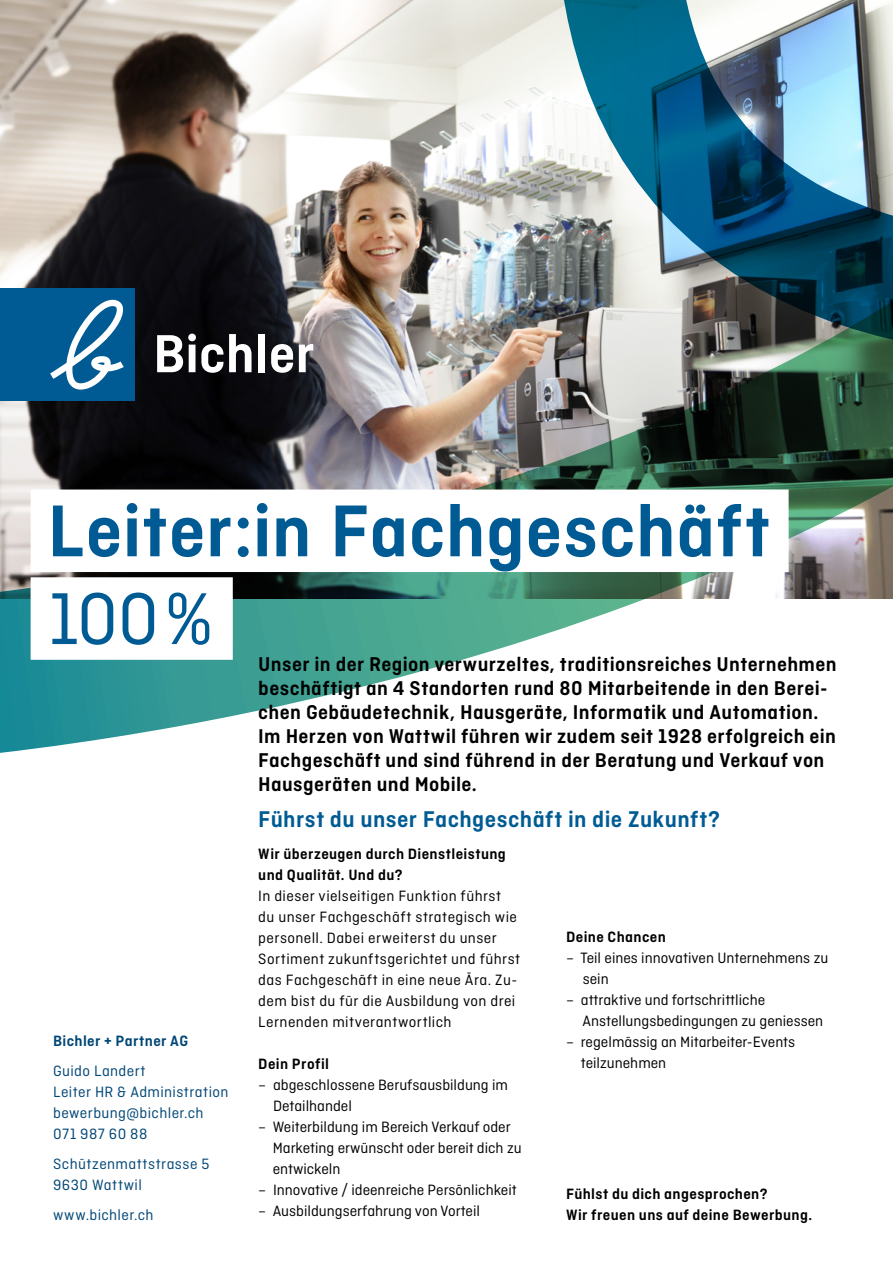
<style>
.page{position:relative;width:893px;height:1263px;background:#fff}
.page>*{position:absolute;margin:0;border:0;box-sizing:border-box;transform-origin:0 0}
.t1{font:600 77.25px "Ciutadella";letter-spacing:.005em;color:#005b94}
.t2{font:77.25px "Ciutadella";color:#005b94}
.t3{font:600 24px "Ciutadella";letter-spacing:.015em;color:#005b94}
.t4{font:600 21px/24px "Ciutadella";letter-spacing:.015em;color:#000}
.t5{font:15.75px/21px "Ciutadella";color:#000}
.t6{font:15.75px/21px "Ciutadella";letter-spacing:.025em;color:#000}
.t7{font:600 15.75px/21px "Ciutadella";letter-spacing:.025em;color:#000}
.t8{font:15.75px/21px "Ciutadella";letter-spacing:.025em;color:#004676}
.t9{font:600 15.75px "Ciutadella";letter-spacing:.025em;color:#004676}
</style>
<div class="page">
<img style="left:0;top:0;width:224px;height:239px">
<svg style="left:0;top:239px;width:893px;height:514px"></svg>
<img style="left:224px;top:0;width:669px;height:519px">
<div style="left:31px;top:489px;width:758px;height:83px;background:#fff"></div>
<div style="left:31px;top:577px;width:202px;height:83px;background:#fff"></div>
<div style="left:0;top:288px;width:134px;height:113px;background:#005b94"></div>
<svg style="left:50px;top:300px;width:74px;height:90px"></svg>
<svg style="left:157px;top:334px;width:95px;height:39px"></svg>
<div style="left:258px;top:334px;width:7px;height:38px;background:#fff"></div>
<svg style="left:271px;top:344px;width:22px;height:29px"></svg>
<svg style="left:299px;top:344px;width:14px;height:28px"></svg>
<h1 class="t1" style="left:47px;top:487px;width:724px">Leiter:in Fachgeschäft</h1>
<h1 class="t2" style="left:49px;top:576px;width:166px">100%</h1>
<p class="t4" style="left:258px;top:652px;width:580px">Unser in der Region verwurzeltes, traditionsreiches Unternehmen beschäftigt an 4 Standorten rund 80 Mitarbeitende in den Berei&shy;chen Gebäudetechnik, Hausgeräte, Informatik und Automation.<br>Im Herzen von Wattwil führen wir zudem seit 1928 erfolgreich ein Fachgeschäft und sind führend in der Beratung und Verkauf von Hausgeräten und Mobile.</p>
<h2 class="t3" style="left:258px;top:805px;width:463px">Führst du unser Fachgeschäft in die Zukunft?</h2>
<p class="t9" style="left:53px;top:1032px;width:137px">Bichler + Partner AG</p>
<p class="t8" style="left:53px;top:1061px;width:177px">Guido Landert<br>Leiter HR &amp; Administration bewerbung@bichler.ch<br>071 987 60 88</p>
<p class="t8" style="left:53px;top:1154px;width:158px">Schützenmattstrasse 5<br>9630 Wattwil</p>
<p class="t8" style="left:53px;top:1205px;width:102px">www.bichler.ch</p>
<p class="t7" style="left:258px;top:843px;width:249px">Wir überzeugen durch Dienstleistung und Qualität. Und du?</p>
<p class="t6" style="left:258px;top:885px;width:263px">In dieser vielseitigen Funktion führst du unser Fachgeschäft strategisch wie personell. Dabei erweiterst du unser Sortiment zukunftsgerichtet und führst das Fachgeschäft in eine neue Ära. Zu&shy;dem bist du für die Ausbildung von drei Lernenden mitverantwortlich</p>
<p class="t7" style="left:258px;top:1053px;width:72px">Dein Profil</p>
<p class="t5" style="left:273px;top:1074px;width:236px;text-indent:-15px">– abgeschlossene Berufsausbildung im<br>Detailhandel</p>
<p class="t5" style="left:273px;top:1116px;width:250px;text-indent:-14px">– Weiterbildung im Bereich Verkauf oder<br>Marketing erwünscht oder bereit dich zu entwickeln</p>
<p class="t5" style="left:258px;top:1179px;width:260px">– Innovative / ideenreiche Persönlichkeit</p>
<p class="t5" style="left:258px;top:1200px;width:223px">– Ausbildungserfahrung von Vorteil</p>
<p class="t7" style="left:566px;top:926px;width:101px">Deine Chancen</p>
<p class="t5" style="left:583px;top:947px;width:247px;text-indent:-17px">– Teil eines innovativen Unternehmens zu sein</p>
<p class="t5" style="left:582px;top:989px;width:242px;text-indent:-16px">– attraktive und fortschrittliche<br>Anstellungsbedingungen zu geniessen</p>
<p class="t5" style="left:581px;top:1031px;width:216px;text-indent:-15px">– regelmässig an Mitarbeiter-Events teilzunehmen</p>
<p class="t7" style="left:566px;top:1183px;width:248px">Fühlst du dich angesprochen?<br>Wir freuen uns auf deine Bewerbung.</p>
</div>
